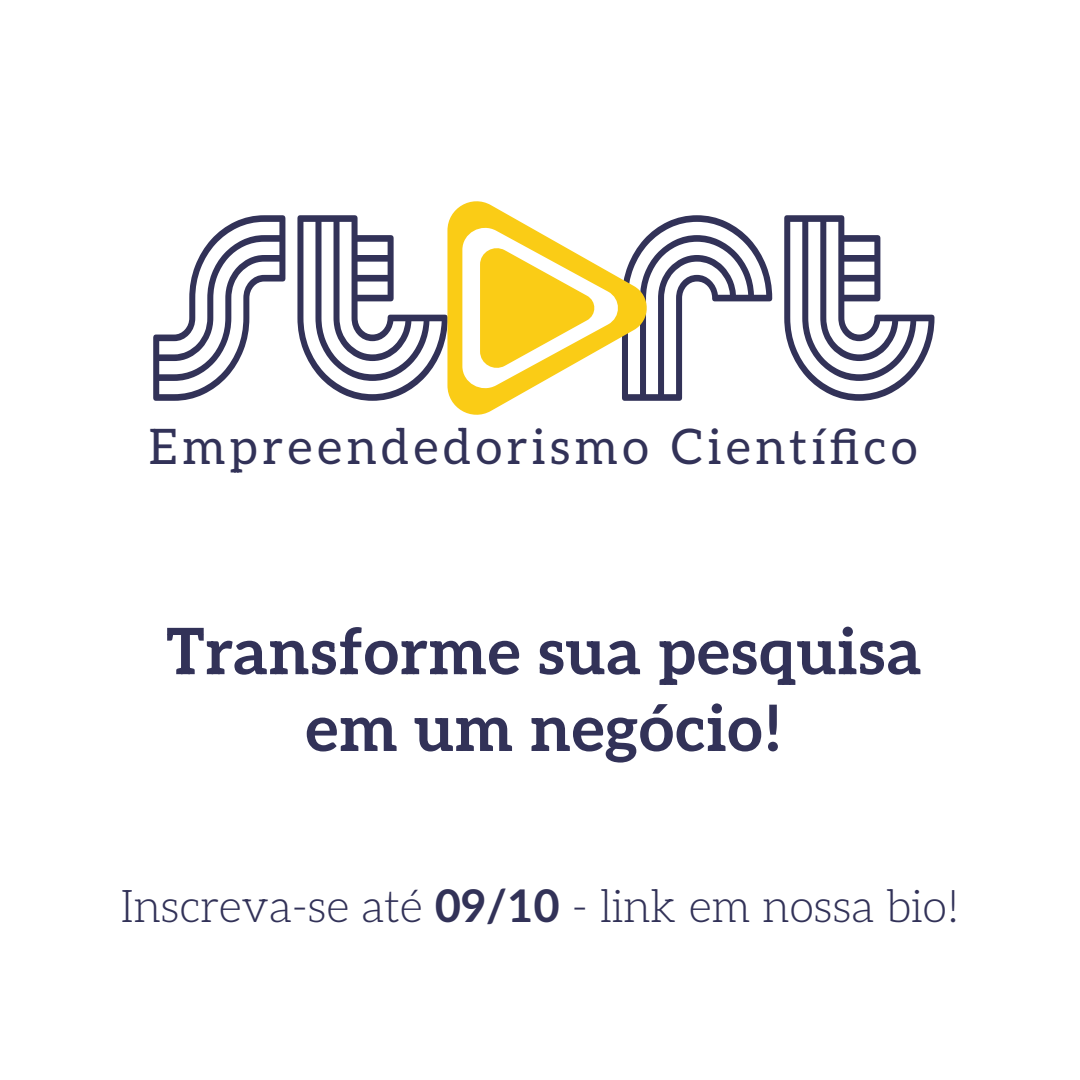
<style>
.page{position:relative;width:1080px;height:1080px;background:#fff}
.page>*{position:absolute;margin:0;border:0;box-sizing:border-box;transform-origin:0 0}
.t1{font:700 64px/76.8px "Aleo";letter-spacing:.005em;color:#323258;text-align:center}
.t2{font:49px "Aleo";letter-spacing:.09em;color:#323258}
.t3{font:300 45px "Aleo";letter-spacing:.005em;color:#323258}
.s1{font-weight:700}
</style>
<div class="page">
<svg style="left:153px;top:215px;width:132px;height:186px"></svg>
<svg style="left:784px;top:215px;width:151px;height:186px"></svg>
<svg style="left:297px;top:201px;width:475px;height:214px"></svg>
<p class="t2" style="left:149px;top:408px;width:771px">Empreendedorismo Científico</p>
<h1 class="t1" style="left:166px;top:610px;width:757px">Transforme sua pesquisa em um negócio!</h1>
<p class="t3" style="left:121px;top:872px;width:840px">Inscreva-se até <span class="s1">09/10</span> - link em nossa bio!</p>
</div>
